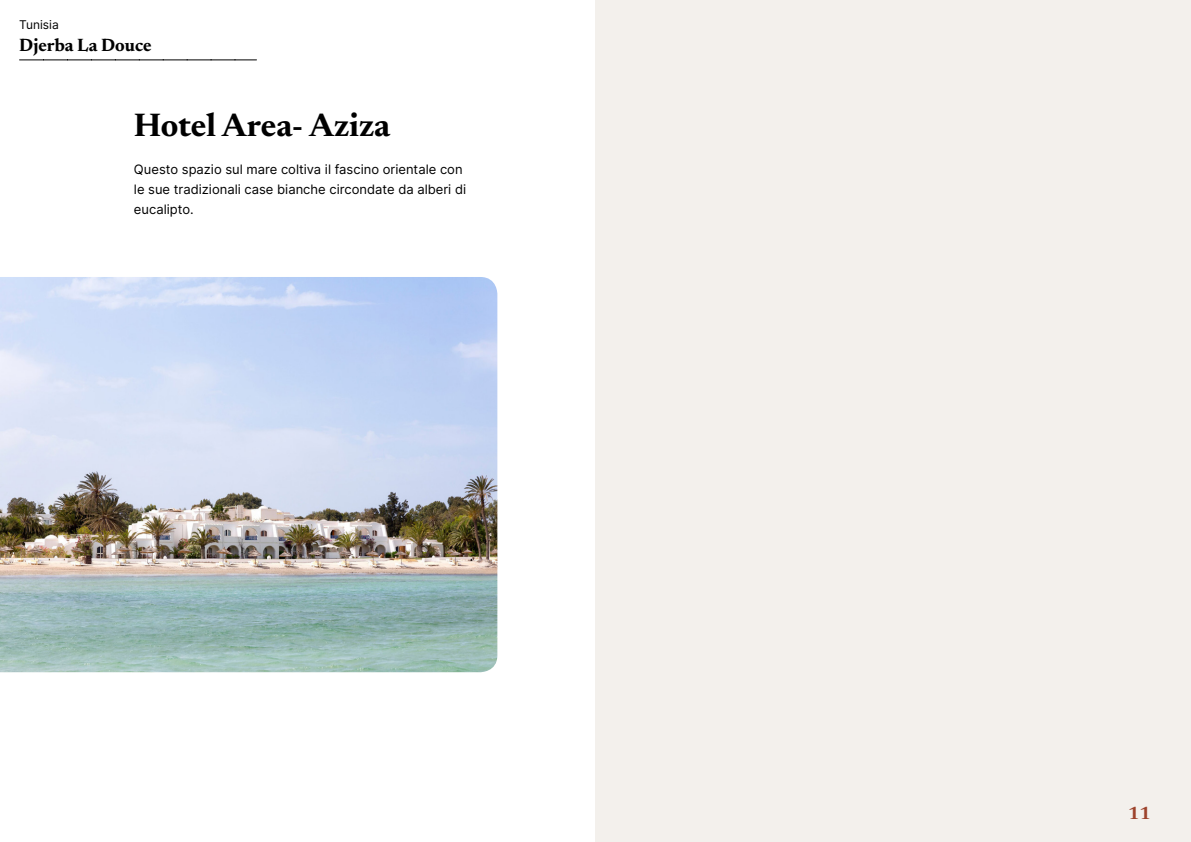
<style>
.page{position:relative;width:1191px;height:842px;background:#fff}
.page>*{position:absolute;margin:0;border:0;box-sizing:border-box;transform-origin:0 0}
.t1{font:700 33px "Newsreader 24 pt";color:#000}
.t2{font:700 18px "Newsreader 24 pt";color:#000}
.t3{font:700 18px "Newsreader 24 pt";color:#9d432c}
.t4{font:13px/20px "Inter";color:#000}
.t5{font:12px "Inter";color:#000}
</style>
<div class="page">
<div style="left:595px;top:0;width:596px;height:842px;background:#f3f0ec"></div>
<img style="left:0;top:277px;width:497px;height:395px">
<svg style="left:20px;top:60px;width:236px;height:1px"></svg>
<p class="t5" style="left:19px;top:15px;width:41px">Tunisia</p>
<h2 class="t2" style="left:19px;top:32px;width:134px">Djerba La Douce</h2>
<h1 class="t1" style="left:134px;top:101px;width:258px">Hotel Area- Aziza</h1>
<p class="t4" style="left:134px;top:159px;width:334px">Questo spazio sul mare coltiva il fascino orientale con le sue tradizionali case bianche circondate da alberi di eucalipto.</p>
<h2 class="t3" style="left:1128px;top:800px;width:24px">11</h2>
</div>
